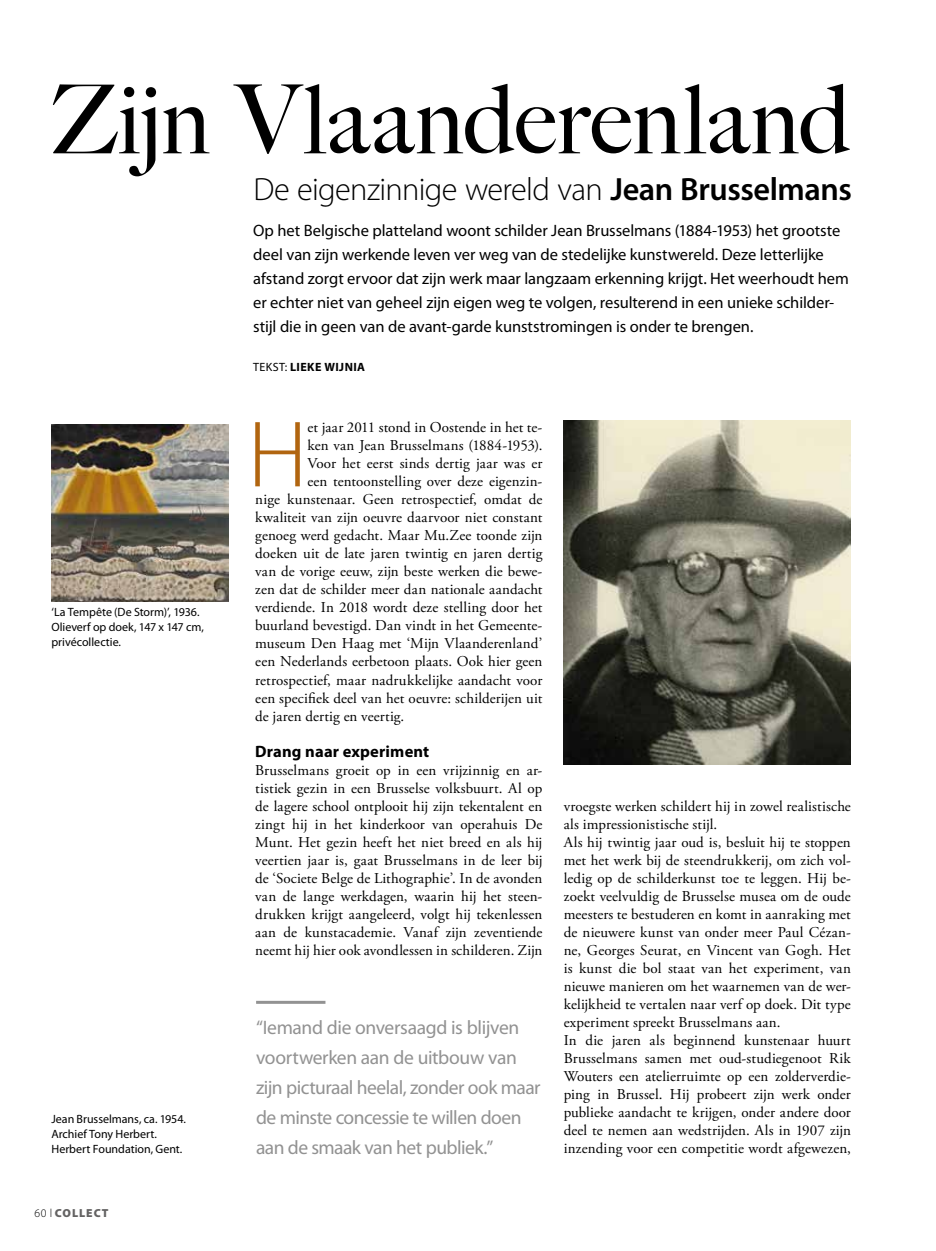
<style>
.page{position:relative;width:936px;height:1251px;background:#fff}
.page>*{position:absolute;margin:0;border:0;box-sizing:border-box;transform-origin:0 0}
.t1{font:500 95.55px "Big Caslon";letter-spacing:-.005em;color:#000}
.t2{font:300 95.1px "Myriad Pro";color:#b16510}
.t3{font:300 32.25px "Myriad Pro";letter-spacing:-.02em;color:#000}
.t4{font:19.5px/30px "Myriad Pro";letter-spacing:-.025em;color:#929292}
.t5{font:16.5px/24px "Myriad Pro";color:#000}
.t6{font:700 16.5px "Myriad Pro";letter-spacing:.01em;color:#000}
.t7{font:15px/18px "Adobe Garamond Pro";letter-spacing:.005em;color:#000;text-align:justify}
.t8{font:12px/15px "Myriad Pro";color:#000}
.t9{font:700 12px "Myriad Pro";letter-spacing:.035em;color:#000}
.t10{font:900 11.7px "Myriad Pro";letter-spacing:.08em;color:#646363}
.s1{font-weight:600}
.s2{font-weight:300;color:#000}
.s3{font-weight:400}
</style>
<div class="page">
<hr style="left:256px;top:1000px;width:69px;height:3px;background:#929292">
<img style="left:563px;top:420px;width:287px;height:343px">
<img style="left:51px;top:424px;width:177px;height:177px">
<h1 class="t1" style="left:51px;top:41px;width:801px">Zijn Vlaanderenland</h1>
<h3 class="t3" style="left:253px;top:171px;width:600px">De eigenzinnige wereld van <span class="s1">Jean Brusselmans</span></h3>
<p class="t8" style="left:51px;top:604px;width:154px">‘La Tempête (De Storm)’, 1936.<br>Olieverf op doek, 147 x 147 cm, privécollectie.</p>
<p class="t8" style="left:51px;top:1111px;width:136px">Jean Brusselmans, ca. 1954.<br>Archief Tony Herbert.<br>Herbert Foundation, Gent.</p>
<p class="t10" style="left:34px;top:1205px;width:75px"><span class="s2">60 l</span> COLLECT</p>
<p class="t5" style="left:253px;top:219px;width:597px">Op het Belgische platteland woont schilder Jean Brusselmans (1884-1953) het grootste deel van zijn werkende leven ver weg van de stedelijke kunstwereld. Deze letterlijke afstand zorgt ervoor dat zijn werk maar langzaam erkenning krijgt. Het weerhoudt hem er echter niet van geheel zijn eigen weg te volgen, resulterend in een unieke schilder&shy;stijl die in geen van de avant-garde kunststromingen is onder te brengen.</p>
<p class="t9" style="left:253px;top:360px;width:113px"><span class="s3">TEKST:</span> LIEKE WIJNIA</p>
<h2 class="t2" style="left:247px;top:402px;width:61px">H</h2>
<p class="t7" style="left:307px;top:419px;width:236px">et jaar 2011 stond in Oostende in het te-</p>
<p class="t7" style="left:307px;top:437px;width:236px">ken van Jean Brusselmans (1884-1953).</p>
<p class="t7" style="left:307px;top:455px;width:236px">Voor het eerst sinds dertig jaar was er</p>
<p class="t7" style="left:307px;top:473px;width:236px">een tentoonstelling over deze eigenzin-</p>
<p class="t7" style="left:255px;top:491px;width:289px">nige kunstenaar. Geen retrospectief, omdat de</p>
<p class="t7" style="left:255px;top:509px;width:288px">kwaliteit van zijn oeuvre daarvoor niet constant</p>
<p class="t7" style="left:255px;top:527px;width:289px">genoeg werd gedacht. Maar Mu.Zee toonde zijn</p>
<p class="t7" style="left:255px;top:545px;width:289px">doeken uit de late jaren twintig en jaren dertig</p>
<p class="t7" style="left:255px;top:563px;width:289px">van de vorige eeuw, zijn beste werken die bewe-</p>
<p class="t7" style="left:255px;top:581px;width:289px">zen dat de schilder meer dan nationale aandacht</p>
<p class="t7" style="left:255px;top:599px;width:288px">verdiende. In 2018 wordt deze stelling door het</p>
<p class="t7" style="left:255px;top:617px;width:289px">buurland bevestigd. Dan vindt in het Gemeente-</p>
<p class="t7" style="left:255px;top:635px;width:289px">museum Den Haag met ‘Mijn Vlaanderenland’</p>
<p class="t7" style="left:255px;top:653px;width:289px">een Nederlands eerbetoon plaats. Ook hier geen</p>
<p class="t7" style="left:255px;top:671px;width:288px">retrospectief, maar nadrukkelijke aandacht voor</p>
<p class="t7" style="left:255px;top:689px;width:288px">een specifiek deel van het oeuvre: schilderijen uit</p>
<p class="t7" style="left:255px;top:707px;width:151px">de jaren dertig en veertig.</p>
<p class="t6" style="left:255px;top:741px;width:175px">Drang naar experiment</p>
<p class="t7" style="left:255px;top:761px;width:289px">Brusselmans groeit op in een vrijzinnig en ar&shy;tistiek gezin in een Brusselse volksbuurt. Al op de lagere school ontplooit hij zijn tekentalent en zingt hij in het kinderkoor van operahuis De Munt. Het gezin heeft het niet breed en als hij veertien jaar is, gaat Brusselmans in de leer bij de ‘Societe Belge de Lithographie’. In de avonden van de lange werkdagen, waarin hij het steen&shy;drukken krijgt aangeleerd, volgt hij tekenlessen aan de kunstacademie. Vanaf zijn zeventiende neemt hij hier ook avondlessen in schilderen. Zijn</p>
<h3 class="t4" style="left:256px;top:1012px;width:286px">“Iemand die onversaagd is blijven voortwerken aan de uitbouw van zijn picturaal heelal, zonder ook maar de minste concessie te willen doen aan de smaak van het publiek.”</h3>
<p class="t7" style="left:563px;top:797px;width:289px;text-align:left">vroegste werken schildert hij in zowel realistische als impressionistische stijl.<br>Als hij twintig jaar oud is, besluit hij te stoppen met het werk bij de steendrukkerij, om zich vol&shy;ledig op de schilderkunst toe te leggen. Hij be&shy;zoekt veelvuldig de Brusselse musea om de oude meesters te bestuderen en komt in aanraking met de nieuwere kunst van onder meer Paul Cézan&shy;ne, Georges Seurat, en Vincent van Gogh. Het is kunst die bol staat van het experiment, van nieuwe manieren om het waarnemen van de wer&shy;kelijkheid te vertalen naar verf op doek. Dit type experiment spreekt Brusselmans aan.<br>In die jaren als beginnend kunstenaar huurt Brusselmans samen met oud-studiegenoot Rik Wouters een atelierruimte op een zolderverdie&shy;ping in Brussel. Hij probeert zijn werk onder publieke aandacht te krijgen, onder andere door deel te nemen aan wedstrijden. Als in 1907 zijn inzending voor een competitie wordt afgewezen,</p>
</div>
